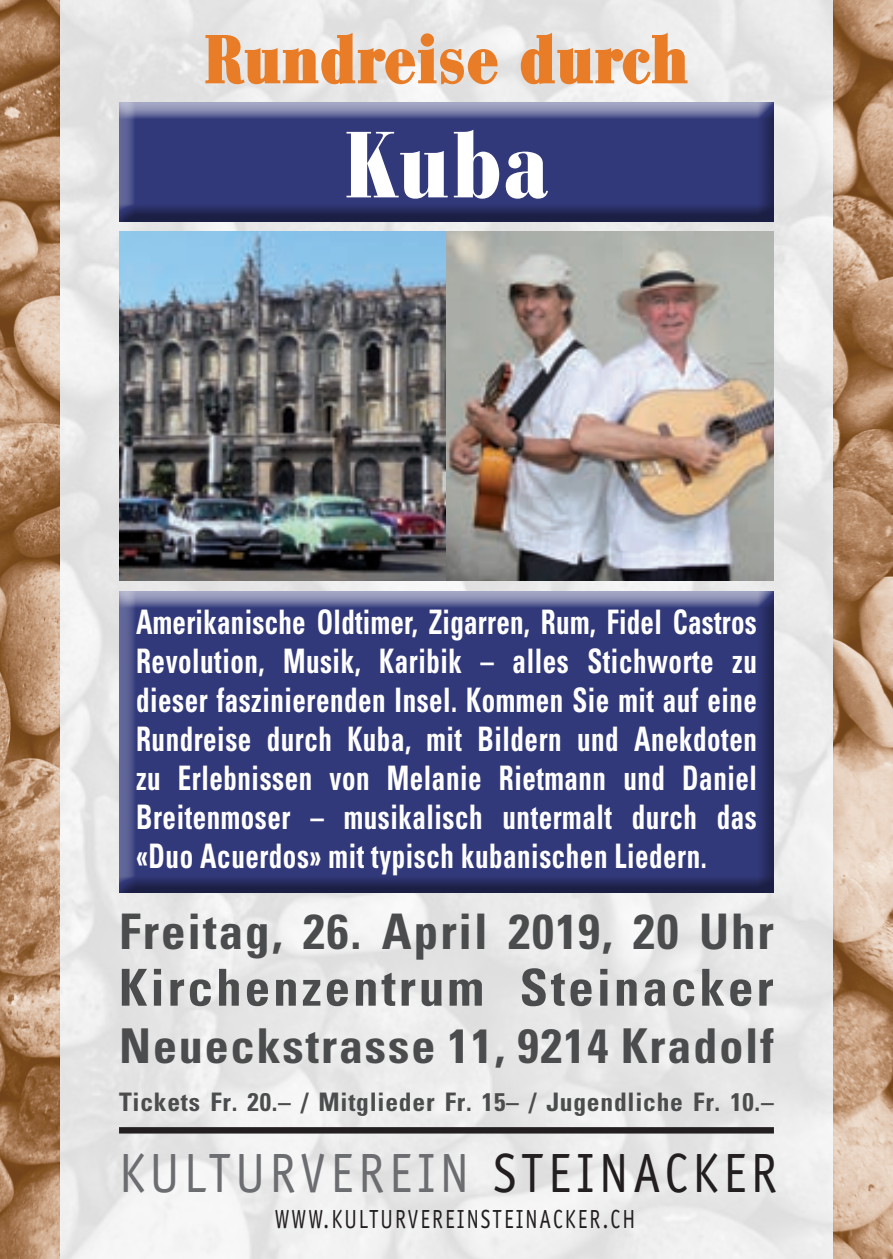
<style>
.page{position:relative;width:893px;height:1259px;background:#fff}
.page>*{position:absolute;margin:0;border:0;box-sizing:border-box;transform-origin:0 0}
.t1{font:900 condensed 93px "Bauer Bodoni LT";color:#fff}
.t2{font:900 condensed 66px "Bauer Bodoni LT";letter-spacing:.04em;color:#e97c26}
.t3{font:55.5px "Officina Sans LT";letter-spacing:.095em;color:#6c6d70;scale:.9 1}
.t4{font:700 condensed 51px "Univers LT";letter-spacing:.06em;color:#4b4c4d}
.t5{font:700 condensed 48.9px "Univers LT";letter-spacing:.04em;color:#4b4c4d}
.t6{font:700 condensed 48px "Univers LT";letter-spacing:.04em;color:#4b4c4d}
.t7{font:700 condensed 33.6px/39px "Univers LT";letter-spacing:.02em;color:#fff;text-align:justify;scale:.8 1}
.t8{font:26.4px "Officina Sans LT";letter-spacing:.095em;color:#231f20;scale:.8 1}
.t9{font:700 condensed 25.5px "Univers LT";letter-spacing:.03em;color:#4b4c4d}
.s1{color:#231f20}
</style>
<div class="page">
<img style="left:60px;top:0;width:833px;height:1259px">
<svg style="left:0;top:0;width:60px;height:1259px;background:#b18763"></svg>
<img style="left:119px;top:232px;width:655px;height:348px">
<div style="left:108px;top:591px;width:668px;height:304px;background:#231f20;opacity:.5"></div>
<svg style="left:205px;top:32px;width:294px;height:52px"></svg>
<svg style="left:520px;top:30px;width:168px;height:54px;background:#e7d3c3"></svg>
<div style="left:119px;top:1127px;width:655px;height:6px;background:#231f20"></div>
<div style="left:101px;top:84px;width:678px;height:143px;background:#fff;opacity:.75"></div>
<div style="left:109px;top:102px;width:670px;height:125px;background:#231f20;opacity:.5"></div>
<h2 class="t2" style="left:205px;top:21px;width:483px">Rundreise durch</h2>
<h1 class="t1" style="left:345px;top:110px;width:204px">Kuba</h1>
<p class="t7" style="left:136px;top:602px;width:778px">Amerikanische Oldtimer, Zigarren, Rum, Fidel Castros Revolution, Musik, Karibik – alles Stichworte zu dieser faszinierenden Insel. Kommen Sie mit auf eine Rundreise durch Kuba, mit Bildern und Anekdoten zu Erlebnissen von Melanie Rietmann und Daniel Breitenmoser – musikalisch untermalt durch das «Duo Acuerdos» mit typisch kubanischen Liedern.</p>
<h3 class="t5" style="left:119px;top:901px;width:656px">Freitag, 26. April 2019, 20 Uhr</h3>
<h3 class="t4" style="left:119px;top:956px;width:656px">Kirchenzentrum Steinacker</h3>
<h3 class="t6" style="left:119px;top:1016px;width:656px">Neueckstrasse 11, 9214 Kradolf</h3>
<p class="t9" style="left:119px;top:1086px;width:656px">Tickets Fr. 20.– / Mitglieder Fr. 15– / Jugendliche Fr. 10.–</p>
<h3 class="t3" style="left:119px;top:1140px;width:733px">KULTURVEREIN <span class="s1">STEINACKER</span></h3>
<p class="t8" style="left:275px;top:1203px;width:452px">WWW.KULTURVEREINSTEINACKER.CH</p>
</div>
